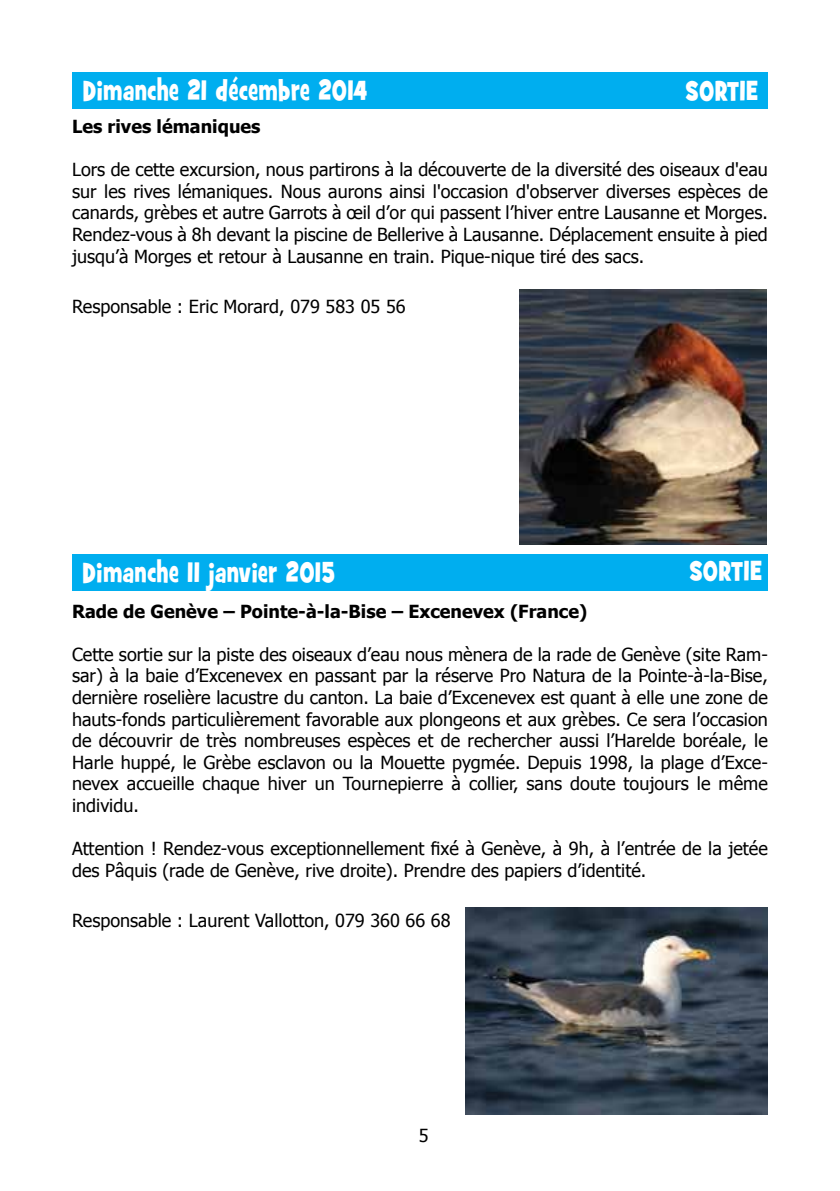
<style>
.page{position:relative;width:840px;height:1191px;background:#fff}
.page>*{position:absolute;margin:0;border:0;box-sizing:border-box;transform-origin:0 0}
.t1{font:700 28px "Grilled Cheese BTN Cn";letter-spacing:.03em;color:#fff}
.t2{font:18px/21.6px "Tahoma";color:#000;text-align:justify}
.t3{font:700 18px "Tahoma";color:#000}
</style>
<div class="page">
<div style="left:72px;top:72px;width:695px;height:37px;background:#00aeef"></div>
<div style="left:72px;top:554px;width:695px;height:37px;background:#00aeef"></div>
<img style="left:519px;top:289px;width:246px;height:255px">
<img style="left:465px;top:907px;width:302px;height:207px">
<h1 class="t1" style="left:83px;top:72px;width:285px">Dimanche 21 décembre 2014</h1>
<h1 class="t1" style="left:685px;top:72px;width:74px">SORTIE</h1>
<p class="t3" style="left:72px;top:114px;width:190px">Les rives lémaniques</p>
<p class="t2" style="left:72px;top:158px;width:697px">Lors de cette excursion, nous partirons à la découverte de la diversité des oiseaux d'eau sur les rives lémaniques. Nous aurons ainsi l'occasion d'observer diverses espèces de canards, grèbes et autre Garrots à œil d’or qui passent l’hiver entre Lausanne et Morges.<br>Rendez-vous à 8h devant la piscine de Bellerive à Lausanne. Déplacement ensuite à pied jusqu’à Morges et retour à Lausanne en train. Pique-nique tiré des sacs.</p>
<p class="t2" style="left:72px;top:295px;width:335px">Responsable : Eric Morard, 079 583 05 56</p>
<h1 class="t1" style="left:83px;top:554px;width:253px">Dimanche 11 janvier 2015</h1>
<h1 class="t1" style="left:689px;top:552px;width:74px">SORTIE</h1>
<p class="t3" style="left:72px;top:598px;width:516px">Rade de Genève – Pointe-à-la-Bise – Excenevex (France)</p>
<p class="t2" style="left:72px;top:642px;width:697px">Cette sortie sur la piste des oiseaux d’eau nous mènera de la rade de Genève (site Ram&shy;sar) à la baie d’Excenevex en passant par la réserve Pro Natura de la Pointe-à-la-Bise, dernière roselière lacustre du canton. La baie d’Excenevex est quant à elle une zone de hauts-fonds particulièrement favorable aux plongeons et aux grèbes. Ce sera l’occasion de découvrir de très nombreuses espèces et de rechercher aussi l’Harelde boréale, le Harle huppé, le Grèbe esclavon ou la Mouette pygmée. Depuis 1998, la plage d’Exce&shy;nevex accueille chaque hiver un Tournepierre à collier, sans doute toujours le même individu.</p>
<p class="t2" style="left:72px;top:837px;width:697px">Attention ! Rendez-vous exceptionnellement fixé à Genève, à 9h, à l’entrée de la jetée des Pâquis (rade de Genève, rive droite). Prendre des papiers d’identité.</p>
<p class="t2" style="left:72px;top:909px;width:380px">Responsable : Laurent Vallotton, 079 360 66 68</p>
<p class="t2" style="left:418px;top:1124px;width:11px">5</p>
</div>
